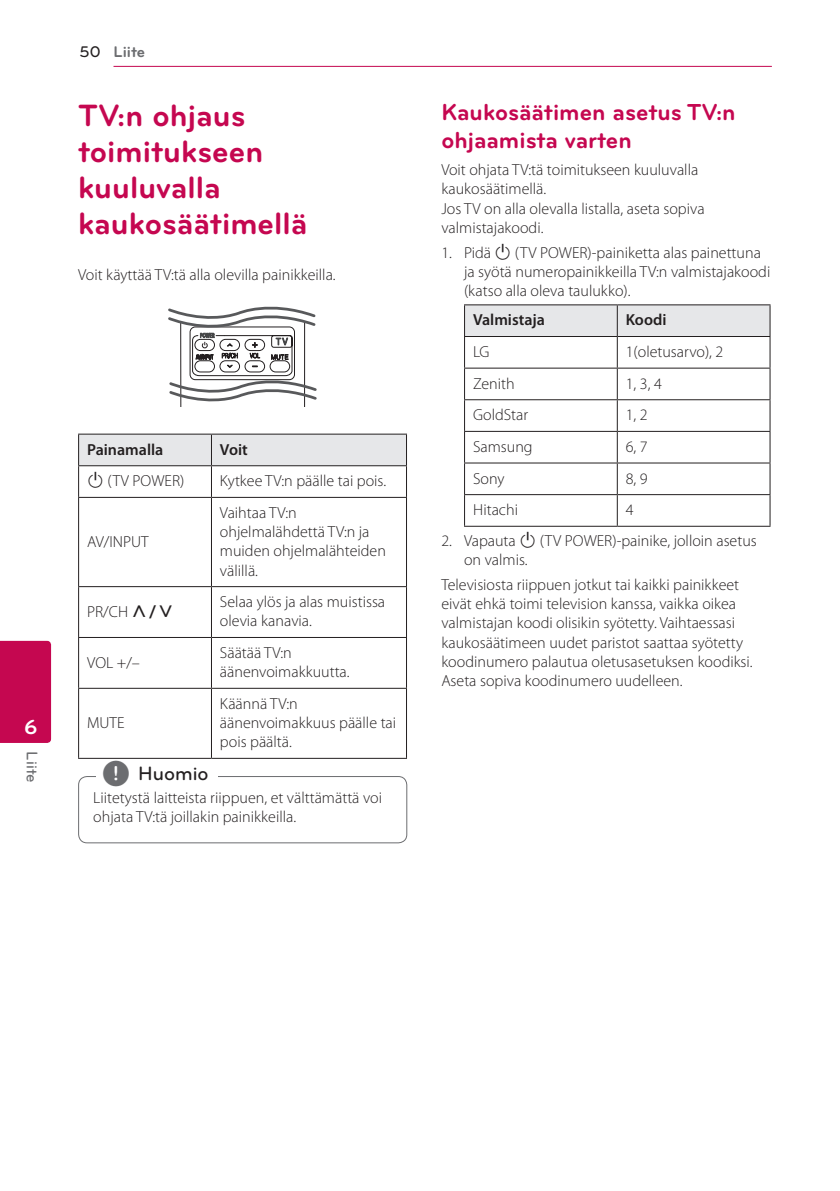
<style>
.page{position:relative;width:840px;height:1191px;background:#fff}
.page>*{position:absolute;margin:0;border:0;box-sizing:border-box;transform-origin:0 0}
.Title_1{font:700 32px/36px "Bryant LG";color:#c50750}
.Title_2{font:700 24px/28px "Bryant LG";color:#c50750}
.t1{font:700 21px "Bryant LG";color:#fff}
.t2{font:500 20px "Bryant LG";color:#231f20}
.Content_text_Light{font:300 16px/19.2px "Myriad Pro";color:#231f20}
.Content_text_Num{font:300 16px/19.2px "Myriad Pro";color:#231f20}
.Content_text_Light-2{font:600 16px "Myriad Pro";color:#231f20}
.Chapter_Title_Top_L{font:700 16px "Bryant LG";color:#6c6d70}
.Chapter_Title_Side{font:500 16px "Bryant LG";color:#6c6d70}
.Page_No_left{font:500 16px "Bryant LG";color:#231f20}
.s1{font-family:"UPSYS Common";font-weight:400}
.s2{font-family:"UPSYS Common";font-weight:400;font-size:30px;color:#6c6d70}
</style>
<div class="page">
<hr style="left:113px;top:66px;width:658px;height:1px;background:#c50750">
<div style="left:0;top:641px;width:51px;height:102px;background:#c50750"></div>
<svg style="left:168px;top:306px;width:149px;height:100px"></svg>
<div style="left:79px;top:434px;width:327px;height:31px;background:#e6e7e9"></div>
<hr style="left:78px;top:433px;width:133px;height:1px;background:#231f20">
<hr style="left:78px;top:434px;width:1px;height:31px;background:#231f20">
<hr style="left:211px;top:433px;width:196px;height:1px;background:#231f20">
<hr style="left:211px;top:434px;width:1px;height:31px;background:#231f20">
<hr style="left:406px;top:434px;width:1px;height:31px;background:#231f20">
<hr style="left:78px;top:465px;width:133px;height:1px;background:#231f20">
<hr style="left:78px;top:466px;width:1px;height:31px;background:#231f20">
<hr style="left:211px;top:465px;width:196px;height:1px;background:#231f20">
<hr style="left:211px;top:466px;width:1px;height:31px;background:#231f20">
<hr style="left:406px;top:466px;width:1px;height:31px;background:#231f20">
<hr style="left:78px;top:497px;width:133px;height:1px;background:#231f20">
<hr style="left:78px;top:498px;width:1px;height:88px;background:#231f20">
<hr style="left:211px;top:497px;width:196px;height:1px;background:#231f20">
<hr style="left:211px;top:498px;width:1px;height:88px;background:#231f20">
<hr style="left:406px;top:498px;width:1px;height:88px;background:#231f20">
<hr style="left:78px;top:586px;width:133px;height:1px;background:#231f20">
<hr style="left:78px;top:587px;width:1px;height:50px;background:#231f20">
<hr style="left:211px;top:586px;width:196px;height:1px;background:#231f20">
<hr style="left:211px;top:587px;width:1px;height:50px;background:#231f20">
<hr style="left:406px;top:587px;width:1px;height:50px;background:#231f20">
<hr style="left:78px;top:637px;width:133px;height:1px;background:#231f20">
<hr style="left:78px;top:638px;width:1px;height:50px;background:#231f20">
<hr style="left:211px;top:637px;width:196px;height:1px;background:#231f20">
<hr style="left:211px;top:638px;width:1px;height:50px;background:#231f20">
<hr style="left:406px;top:638px;width:1px;height:50px;background:#231f20">
<hr style="left:78px;top:688px;width:133px;height:1px;background:#231f20">
<hr style="left:78px;top:689px;width:1px;height:69px;background:#231f20">
<hr style="left:211px;top:688px;width:196px;height:1px;background:#231f20">
<hr style="left:211px;top:689px;width:1px;height:69px;background:#231f20">
<hr style="left:406px;top:689px;width:1px;height:69px;background:#231f20">
<hr style="left:78px;top:758px;width:133px;height:1px;background:#231f20">
<hr style="left:211px;top:758px;width:196px;height:1px;background:#231f20">
<div style="left:78px;top:776px;width:329px;height:67px;border:1px solid #6c6d70;border-radius:9px"></div>
<div style="left:96px;top:770px;width:121px;height:20px;background:#fff"></div>
<div style="left:465px;top:305px;width:304px;height:31px;background:#e6e7e9"></div>
<hr style="left:464px;top:304px;width:153px;height:1px;background:#231f20">
<hr style="left:464px;top:305px;width:1px;height:31px;background:#231f20">
<hr style="left:617px;top:304px;width:153px;height:1px;background:#231f20">
<hr style="left:616px;top:305px;width:1px;height:31px;background:#231f20">
<hr style="left:769px;top:305px;width:1px;height:31px;background:#231f20">
<hr style="left:464px;top:336px;width:153px;height:1px;background:#231f20">
<hr style="left:464px;top:337px;width:1px;height:30px;background:#231f20">
<hr style="left:617px;top:336px;width:153px;height:1px;background:#231f20">
<hr style="left:616px;top:337px;width:1px;height:30px;background:#231f20">
<hr style="left:769px;top:337px;width:1px;height:30px;background:#231f20">
<hr style="left:464px;top:367px;width:153px;height:1px;background:#231f20">
<hr style="left:464px;top:368px;width:1px;height:31px;background:#231f20">
<hr style="left:617px;top:367px;width:153px;height:1px;background:#231f20">
<hr style="left:616px;top:368px;width:1px;height:31px;background:#231f20">
<hr style="left:769px;top:368px;width:1px;height:31px;background:#231f20">
<hr style="left:464px;top:399px;width:153px;height:1px;background:#231f20">
<hr style="left:464px;top:400px;width:1px;height:31px;background:#231f20">
<hr style="left:617px;top:399px;width:153px;height:1px;background:#231f20">
<hr style="left:616px;top:400px;width:1px;height:31px;background:#231f20">
<hr style="left:769px;top:400px;width:1px;height:31px;background:#231f20">
<hr style="left:464px;top:431px;width:153px;height:1px;background:#231f20">
<hr style="left:464px;top:432px;width:1px;height:30px;background:#231f20">
<hr style="left:617px;top:431px;width:153px;height:1px;background:#231f20">
<hr style="left:616px;top:432px;width:1px;height:30px;background:#231f20">
<hr style="left:769px;top:432px;width:1px;height:30px;background:#231f20">
<hr style="left:464px;top:462px;width:153px;height:1px;background:#231f20">
<hr style="left:464px;top:463px;width:1px;height:31px;background:#231f20">
<hr style="left:617px;top:462px;width:153px;height:1px;background:#231f20">
<hr style="left:616px;top:463px;width:1px;height:31px;background:#231f20">
<hr style="left:769px;top:463px;width:1px;height:31px;background:#231f20">
<hr style="left:464px;top:494px;width:153px;height:1px;background:#231f20">
<hr style="left:464px;top:495px;width:1px;height:31px;background:#231f20">
<hr style="left:617px;top:494px;width:153px;height:1px;background:#231f20">
<hr style="left:616px;top:495px;width:1px;height:31px;background:#231f20">
<hr style="left:769px;top:495px;width:1px;height:31px;background:#231f20">
<hr style="left:464px;top:526px;width:153px;height:1px;background:#231f20">
<hr style="left:617px;top:526px;width:153px;height:1px;background:#231f20">
<p class="Page_No_left" style="left:79px;top:42px;width:23px">50</p>
<p class="Chapter_Title_Top_L" style="left:113px;top:42px;width:33px">Liite</p>
<p class="Title_1" style="left:78px;top:97px;width:231px">TV:n ohjaus toimitukseen kuuluvalla kaukosäätimellä</p>
<p class="Content_text_Light" style="left:78px;top:264px;width:259px">Voit käyttää TV:tä alla olevilla painikkeilla.</p>
<p class="t1" style="left:24px;top:714px;width:15px">6</p>
<p class="Chapter_Title_Side" style="left:42px;top:751px;width:32px;rotate:90deg">Liite</p>
<p class="Content_text_Light-2" style="left:87px;top:439px;width:78px">Painamalla</p>
<p class="Content_text_Light-2" style="left:220px;top:439px;width:29px">Voit</p>
<p class="Content_text_Light" style="left:87px;top:471px;width:99px"><span class="s1">1</span> (TV POWER)</p>
<p class="Content_text_Light" style="left:220px;top:471px;width:167px">Kytkee TV:n päälle tai pois.</p>
<p class="Content_text_Light" style="left:87px;top:531px;width:63px">AV/INPUT</p>
<p class="Content_text_Light" style="left:220px;top:503px;width:167px">Vaihtaa TV:n ohjelmalähdettä TV:n ja muiden ohjelmalähteiden välillä.</p>
<p class="Content_text_Light" style="left:87px;top:601px;width:88px">PR/CH <span class="s1">W/S</span></p>
<p class="Content_text_Light" style="left:220px;top:592px;width:167px">Selaa ylös ja alas muistissa olevia kanavia.</p>
<p class="Content_text_Light" style="left:87px;top:652px;width:54px">VOL +/–</p>
<p class="Content_text_Light" style="left:220px;top:643px;width:131px">Säätää TV:n äänenvoimakkuutta.</p>
<p class="Content_text_Light" style="left:87px;top:713px;width:39px">MUTE</p>
<p class="Content_text_Light" style="left:220px;top:693px;width:178px">Käännä TV:n äänenvoimakkuus päälle tai pois päältä.</p>
<p class="t2" style="left:102px;top:761px;width:108px"><span class="s2">,</span> Huomio</p>
<p class="Content_text_Light" style="left:93px;top:788px;width:290px">Liitetystä laitteista riippuen, et välttämättä voi ohjata TV:tä joillakin painikkeilla.</p>
<p class="Title_2" style="left:441px;top:98px;width:295px">Kaukosäätimen asetus TV:n ohjaamista varten</p>
<p class="Content_text_Light" style="left:441px;top:160px;width:265px">Voit ohjata TV:tä toimitukseen kuuluvalla kaukosäätimellä.<br>Jos TV on alla olevalla listalla, aseta sopiva valmistajakoodi.</p>
<p class="Content_text_Num" style="left:464px;top:243px;width:307px;text-indent:-23px">1. Pidä <span class="s1">1</span> (TV POWER)-painiketta alas painettuna ja syötä numeropainikkeilla TV:n valmistajakoodi (katso alla oleva taulukko).</p>
<p class="Content_text_Light-2" style="left:473px;top:310px;width:73px">Valmistaja</p>
<p class="Content_text_Light-2" style="left:625px;top:310px;width:42px">Koodi</p>
<p class="Content_text_Light" style="left:473px;top:342px;width:18px">LG</p>
<p class="Content_text_Light" style="left:625px;top:342px;width:99px">1(oletusarvo), 2</p>
<p class="Content_text_Light" style="left:473px;top:373px;width:43px">Zenith</p>
<p class="Content_text_Light" style="left:625px;top:373px;width:37px">1,3,4</p>
<p class="Content_text_Light" style="left:473px;top:405px;width:57px">GoldStar</p>
<p class="Content_text_Light" style="left:625px;top:405px;width:23px">1,2</p>
<p class="Content_text_Light" style="left:473px;top:437px;width:61px">Samsung</p>
<p class="Content_text_Light" style="left:625px;top:437px;width:23px">6,7</p>
<p class="Content_text_Light" style="left:473px;top:468px;width:33px">Sony</p>
<p class="Content_text_Light" style="left:625px;top:468px;width:23px">8,9</p>
<p class="Content_text_Light" style="left:473px;top:500px;width:46px">Hitachi</p>
<p class="Content_text_Light" style="left:625px;top:500px;width:9px">4</p>
<p class="Content_text_Num" style="left:464px;top:531px;width:294px;text-indent:-23px">2. Vapauta <span class="s1">1</span> (TV POWER)-painike, jolloin asetus on valmis.</p>
<p class="Content_text_Light" style="left:441px;top:575px;width:312px">Televisiosta riippuen jotkut tai kaikki painikkeet eivät ehkä toimi television kanssa, vaikka oikea valmistajan koodi olisikin syötetty. Vaihtaessasi kaukosäätimeen uudet paristot saattaa syötetty koodinumero palautua oletusasetuksen koodiksi.<br>Aseta sopiva koodinumero uudelleen.</p>
</div>
